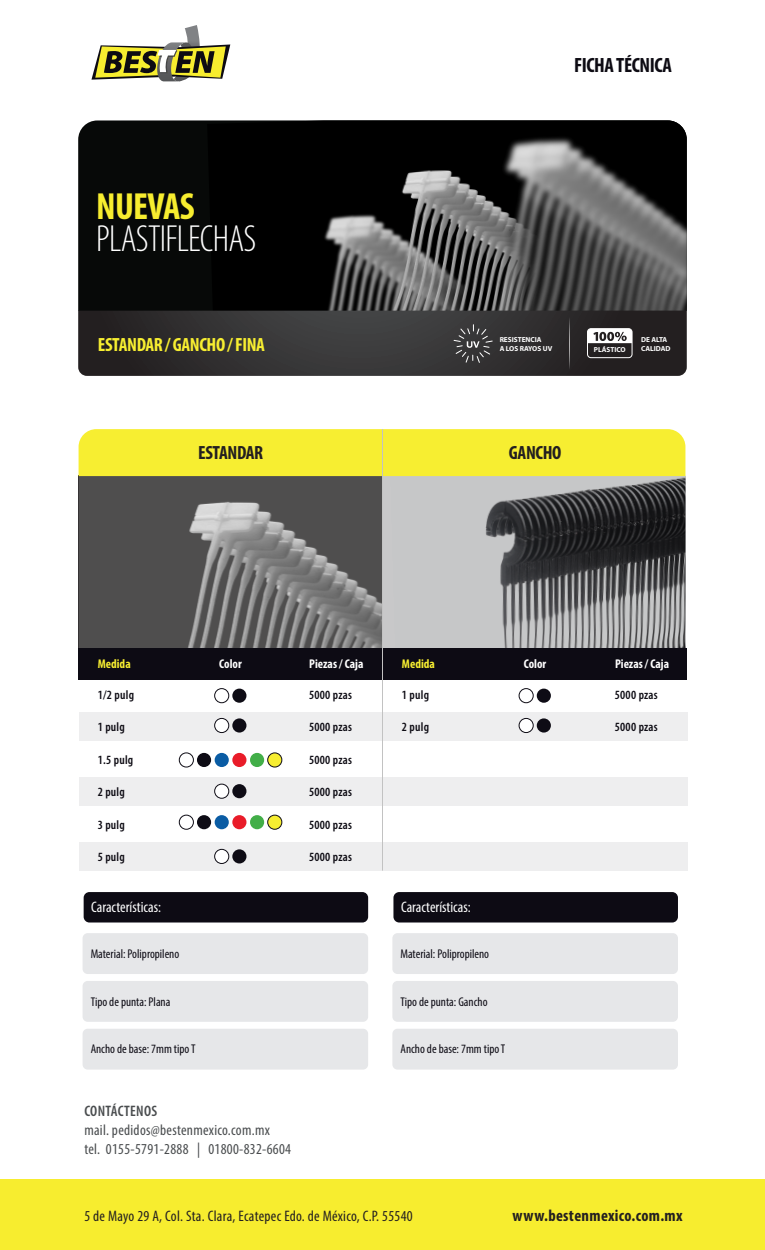
<style>
.page{position:relative;width:765px;height:1250px;background:#fff}
.page>*{position:absolute;margin:0;border:0;box-sizing:border-box;transform-origin:0 0}
.t1{font:300 condensed 38px "Myriad Pro";letter-spacing:-.02em;color:#fff}
.t2{font:700 condensed 38px "Myriad Pro";letter-spacing:-.02em;color:#f7ed2f}
.t3{font:700 condensed 20.75px "Myriad Pro";letter-spacing:-.02em;color:#0d0b13}
.t4{font:700 condensed 19.25px "Myriad Pro";letter-spacing:-.02em;color:#f7ee31}
.t5{font:700 condensed 19.25px "Myriad Pro";letter-spacing:-.02em;color:#231f20}
.t6{font:700 condensed 16.5px "Myriad Pro";letter-spacing:.02em;color:#231f20}
.t7{font:condensed 15.25px/19px "Myriad Pro";letter-spacing:.02em;color:#494c4e}
.t8{font:condensed 15.25px "Myriad Pro";letter-spacing:.02em;color:#231f20}
.t9{font:condensed 15.25px "Myriad Pro";color:#fff}
.t10{font:600 condensed 15.25px "Myriad Pro";letter-spacing:.02em;color:#494c4e}
.t11{font:condensed 12.75px "Myriad Pro";color:#0d0b14}
.t12{font:700 condensed 12.75px "Myriad Pro";color:#fff}
.t13{font:700 condensed 12.75px "Myriad Pro";color:#f7ee31}
.t14{font:600 condensed 12.62px "Myriad Pro";letter-spacing:.02em;color:#0d0b13}
.t15{font:700 7.25px/8.9px "Myriad Pro";color:#fff}
</style>
<div class="page">
<div style="left:382px;top:476px;width:303px;height:172px;background:#c8c8c9"></div>
<img style="left:79px;top:476px;width:303px;height:172px">
<img style="left:390px;top:476px;width:295px;height:172px">
<div style="left:78px;top:120px;width:129px;height:191px;background:#070908"></div>
<img style="left:207px;top:120px;width:480px;height:191px">
<svg style="left:91px;top:25px;width:139px;height:57px"></svg>
<div style="left:79px;top:711px;width:608px;height:29px;background:#eeeeef"></div>
<div style="left:79px;top:776px;width:608px;height:29px;background:#eeeeef"></div>
<div style="left:79px;top:841px;width:608px;height:29px;background:#eeeeef"></div>
<svg style="left:78px;top:311px;width:609px;height:65px;background:#312f30"></svg>
<svg style="left:453px;top:325px;width:40px;height:39px;background:#49494a"></svg>
<div style="left:587px;top:328px;width:45px;height:30px;border:1px solid #fff;border-radius:3px"></div>
<svg style="left:588px;top:329px;width:44px;height:14px"></svg>
<svg style="left:569px;top:317px;width:1px;height:53px"></svg>
<div style="left:79px;top:429px;width:606px;height:47px;background:#f7ee31"></div>
<div style="left:79px;top:648px;width:608px;height:31px;background:#0d0b14"></div>
<div style="left:179px;top:753px;width:15px;height:14px;border:1px solid #0e0c15;border-radius:7px"></div>
<div style="left:197px;top:753px;width:14px;height:14px;background:#0e0c15;border-radius:7px"></div>
<div style="left:215px;top:753px;width:14px;height:14px;background:#0a5ca4;border-radius:7px"></div>
<div style="left:232px;top:753px;width:14px;height:14px;background:#e91c29;border-radius:7px"></div>
<div style="left:250px;top:753px;width:14px;height:14px;background:#42ae48;border-radius:7px"></div>
<div style="left:268px;top:753px;width:14px;height:14px;background:#f7ee31;border-radius:7px"></div>
<div style="left:268px;top:753px;width:14px;height:14px;border:1px solid #0e0c15;border-radius:7px"></div>
<div style="left:215px;top:688px;width:14px;height:15px;border:1px solid #0e0c15;border-radius:7px"></div>
<div style="left:232px;top:688px;width:14px;height:14px;background:#0e0c15;border-radius:7px"></div>
<div style="left:215px;top:718px;width:14px;height:14px;background:#fff;border-radius:50%"></div>
<div style="left:215px;top:718px;width:14px;height:14px;border:1px solid #0e0c15;border-radius:50%"></div>
<div style="left:232px;top:718px;width:14px;height:14px;background:#0e0c15;border-radius:50%"></div>
<div style="left:519px;top:688px;width:14px;height:15px;border:1px solid #0e0c15;border-radius:7px"></div>
<div style="left:537px;top:688px;width:14px;height:14px;background:#0e0c15;border-radius:7px"></div>
<div style="left:519px;top:718px;width:14px;height:14px;background:#fff;border-radius:50%"></div>
<div style="left:519px;top:718px;width:14px;height:14px;border:1px solid #0e0c15;border-radius:50%"></div>
<div style="left:537px;top:718px;width:14px;height:14px;background:#0e0c15;border-radius:50%"></div>
<div style="left:215px;top:784px;width:14px;height:14px;background:#fff;border-radius:50%"></div>
<div style="left:215px;top:784px;width:14px;height:14px;border:1px solid #0e0c15;border-radius:50%"></div>
<div style="left:232px;top:784px;width:14px;height:14px;background:#0e0c15;border-radius:50%"></div>
<div style="left:215px;top:849px;width:14px;height:14px;background:#fff;border-radius:50%"></div>
<div style="left:215px;top:849px;width:14px;height:14px;border:1px solid #0e0c15;border-radius:50%"></div>
<div style="left:232px;top:849px;width:14px;height:14px;background:#0e0c15;border-radius:50%"></div>
<div style="left:179px;top:815px;width:15px;height:14px;border:1px solid #0e0c15;border-radius:50%"></div>
<div style="left:197px;top:815px;width:14px;height:14px;background:#0e0c15;border-radius:50%"></div>
<div style="left:215px;top:815px;width:14px;height:14px;background:#0a5ca4;border-radius:7px"></div>
<div style="left:232px;top:815px;width:14px;height:14px;background:#e91c29;border-radius:7px"></div>
<div style="left:250px;top:815px;width:14px;height:14px;background:#42ae48;border-radius:50%"></div>
<div style="left:268px;top:815px;width:14px;height:14px;background:#f7ee31;border-radius:50%"></div>
<div style="left:268px;top:815px;width:14px;height:14px;border:1px solid #0e0c15;border-radius:50%"></div>
<hr style="left:382px;top:429px;width:1px;height:441px;background:#c2c2c2">
<div style="left:84px;top:892px;width:284px;height:30px;background:#0d0b14;border-radius:6px"></div>
<div style="left:83px;top:933px;width:285px;height:41px;background:#e6e7e9;border-radius:5px"></div>
<div style="left:83px;top:981px;width:285px;height:40px;background:#e6e7e9;border-radius:5px"></div>
<div style="left:83px;top:1028px;width:285px;height:41px;background:#e6e7e9;border-radius:5px"></div>
<div style="left:393px;top:892px;width:285px;height:30px;background:#0d0b14;border-radius:6px"></div>
<div style="left:392px;top:933px;width:286px;height:41px;background:#e6e7e9;border-radius:5px"></div>
<div style="left:392px;top:981px;width:286px;height:40px;background:#e6e7e9;border-radius:5px"></div>
<div style="left:392px;top:1028px;width:286px;height:41px;background:#e6e7e9;border-radius:5px"></div>
<div style="left:0;top:1179px;width:765px;height:71px;background:#f7ed2f"></div>
<h1 class="t2" style="left:96px;top:182px;width:100px">NUEVAS</h1>
<h1 class="t1" style="left:96px;top:216px;width:162px">PLASTIFLECHAS</h1>
<h2 class="t3" style="left:574px;top:52px;width:100px">FICHA TÉCNICA</h2>
<p class="t15" style="left:500px;top:335px;width:54px">RESISTENCIA<br>A LOS RAYOS UV</p>
<p class="t15" style="left:641px;top:335px;width:31px">DE ALTA<br>CALIDAD</p>
<h3 class="t4" style="left:98px;top:332px;width:169px">ESTANDAR / GANCHO / FINA</h3>
<p class="t15" style="left:594px;top:345px;width:33px">PLÁSTICO</p>
<h3 class="t5" style="left:198px;top:441px;width:66px">ESTANDAR</h3>
<h3 class="t5" style="left:509px;top:441px;width:54px">GANCHO</h3>
<p class="t12" style="left:219px;top:656px;width:24px">Color</p>
<p class="t13" style="left:402px;top:656px;width:34px">Medida</p>
<p class="t12" style="left:524px;top:656px;width:24px">Color</p>
<p class="t13" style="left:98px;top:656px;width:34px">Medida</p>
<p class="t12" style="left:309px;top:656px;width:56px">Piezas / Caja</p>
<p class="t14" style="left:98px;top:687px;width:38px">1/2 pulg</p>
<p class="t14" style="left:98px;top:719px;width:29px">1 pulg</p>
<p class="t14" style="left:98px;top:751px;width:37px">1.5 pulg</p>
<p class="t14" style="left:98px;top:784px;width:29px">2 pulg</p>
<p class="t14" style="left:98px;top:816px;width:29px">3 pulg</p>
<p class="t14" style="left:98px;top:849px;width:29px">5 pulg</p>
<p class="t9" style="left:91px;top:898px;width:71px">Características:</p>
<p class="t11" style="left:91px;top:946px;width:90px">Material: Polipropileno</p>
<p class="t11" style="left:91px;top:993px;width:81px">Tipo de punta: Plana</p>
<p class="t11" style="left:91px;top:1041px;width:106px">Ancho de base: 7mm tipo T</p>
<p class="t14" style="left:309px;top:687px;width:44px">5000 pzas</p>
<p class="t14" style="left:309px;top:719px;width:44px">5000 pzas</p>
<p class="t14" style="left:309px;top:751px;width:44px">5000 pzas</p>
<p class="t14" style="left:309px;top:784px;width:44px">5000 pzas</p>
<p class="t14" style="left:309px;top:816px;width:44px">5000 pzas</p>
<p class="t14" style="left:309px;top:849px;width:44px">5000 pzas</p>
<p class="t10" style="left:84px;top:1101px;width:74px">CONTÁCTENOS</p>
<p class="t7" style="left:84px;top:1120px;width:208px">mail. pedidos@bestenmexico.com.mx<br>tel. 0155-5791-2888 | 01800-832-6604</p>
<p class="t14" style="left:402px;top:687px;width:29px">1 pulg</p>
<p class="t14" style="left:402px;top:719px;width:29px">2 pulg</p>
<p class="t9" style="left:401px;top:898px;width:71px">Características:</p>
<p class="t11" style="left:401px;top:946px;width:90px">Material: Polipropileno</p>
<p class="t11" style="left:401px;top:993px;width:89px">Tipo de punta: Gancho</p>
<p class="t11" style="left:401px;top:1041px;width:106px">Ancho de base: 7mm tipo T</p>
<p class="t12" style="left:615px;top:656px;width:56px">Piezas / Caja</p>
<p class="t14" style="left:615px;top:687px;width:44px">5000 pzas</p>
<p class="t14" style="left:615px;top:719px;width:44px">5000 pzas</p>
<p class="t8" style="left:84px;top:1206px;width:330px">5 de Mayo 29 A, Col. Sta. Clara, Ecatepec Edo. de México, C.P. 55540</p>
<p class="t6" style="left:513px;top:1204px;width:172px">www.bestenmexico.com.mx</p>
</div>
